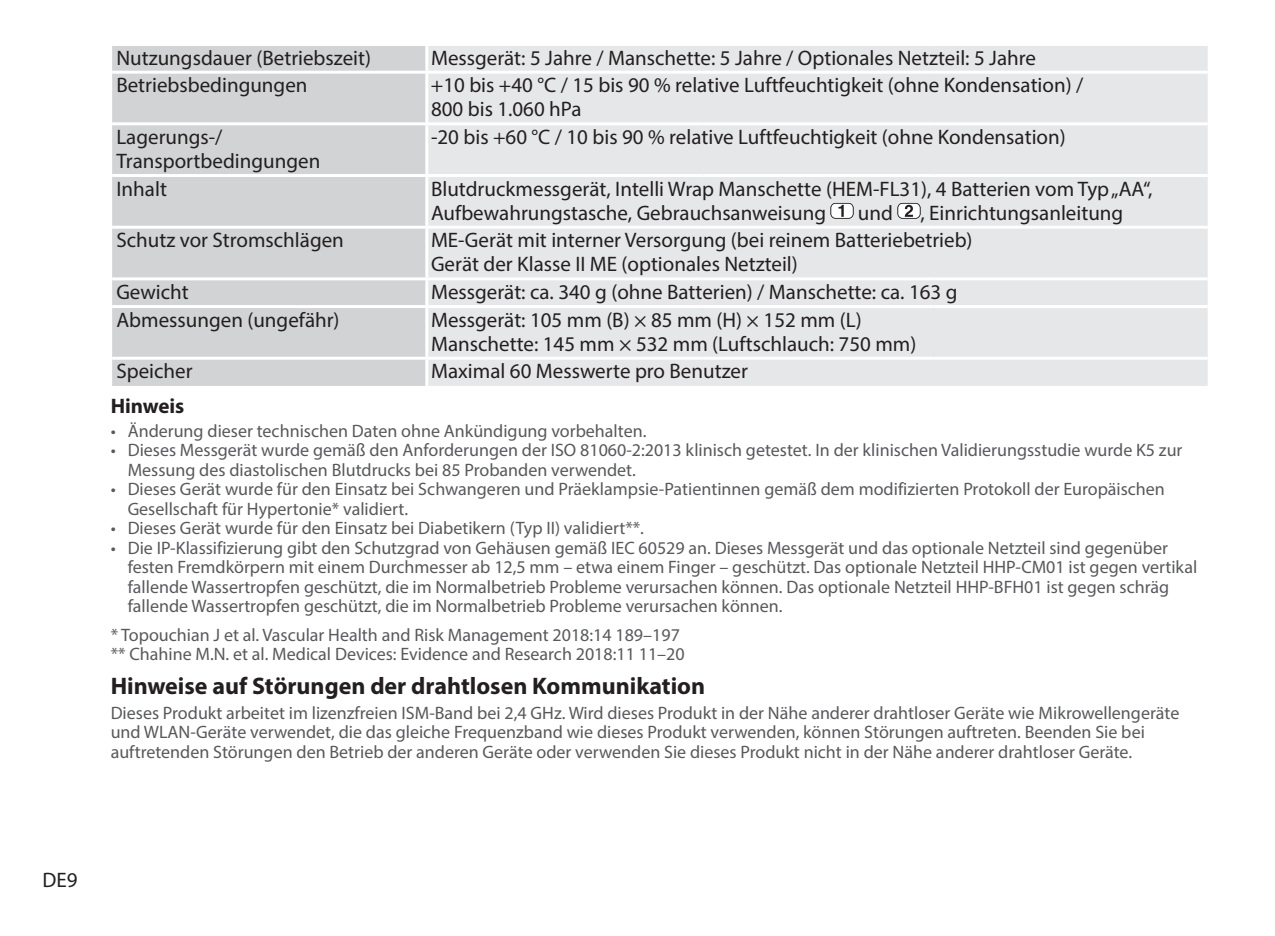
<style>
.page{position:relative;width:1275px;height:936px;background:#fff}
.page>*{position:absolute;margin:0;border:0;box-sizing:border-box;transform-origin:0 0}
.t1{font:700 24px "Myriad Pro";color:#231f20}
.t2{font:21px/24px "Myriad Pro";color:#231f20}
.t3{font:700 21px "Myriad Pro";color:#231f20}
.t4{font:18px/19.5px "Myriad Pro";color:#58595b}
</style>
<div class="page">
<div style="left:112px;top:46px;width:313px;height:340px;background:#d1d3d4"></div>
<div style="left:428px;top:46px;width:780px;height:340px;background:#e6e7e8"></div>
<hr style="left:112px;top:71px;width:590px;height:3px;background:#fff">
<hr style="left:702px;top:71px;width:232px;height:3px;background:#fff">
<hr style="left:934px;top:71px;width:274px;height:3px;background:#fff">
<hr style="left:112px;top:122px;width:590px;height:3px;background:#fff">
<hr style="left:702px;top:122px;width:232px;height:3px;background:#fff">
<hr style="left:934px;top:122px;width:274px;height:3px;background:#fff">
<hr style="left:112px;top:174px;width:590px;height:3px;background:#fff">
<hr style="left:702px;top:174px;width:232px;height:3px;background:#fff">
<hr style="left:934px;top:174px;width:274px;height:3px;background:#fff">
<hr style="left:112px;top:226px;width:590px;height:3px;background:#fff">
<hr style="left:702px;top:226px;width:232px;height:3px;background:#fff">
<hr style="left:934px;top:226px;width:274px;height:3px;background:#fff">
<hr style="left:112px;top:277px;width:590px;height:3px;background:#fff">
<hr style="left:702px;top:277px;width:232px;height:3px;background:#fff">
<hr style="left:934px;top:277px;width:274px;height:3px;background:#fff">
<hr style="left:112px;top:305px;width:590px;height:3px;background:#fff">
<hr style="left:702px;top:305px;width:232px;height:3px;background:#fff">
<hr style="left:934px;top:305px;width:274px;height:3px;background:#fff">
<hr style="left:112px;top:357px;width:590px;height:3px;background:#fff">
<hr style="left:702px;top:357px;width:232px;height:3px;background:#fff">
<hr style="left:934px;top:357px;width:274px;height:3px;background:#fff">
<svg style="left:831px;top:203px;width:23px;height:16px"></svg>
<svg style="left:898px;top:203px;width:23px;height:16px"></svg>
<p class="t2" style="left:116px;top:48px;width:256px">Nutzungsdauer (Betriebszeit)</p>
<p class="t2" style="left:431px;top:48px;width:607px">Messgerät: 5 Jahre / Manschette: 5 Jahre / Optionales Netzteil: 5 Jahre</p>
<p class="t2" style="left:116px;top:75px;width:193px">Betriebsbedingungen</p>
<p class="t2" style="left:431px;top:75px;width:654px">+10 bis +40 °C / 15 bis 90 % relative Luftfeuchtigkeit (ohne Kondensation) /<br>800 bis 1.060 hPa</p>
<p class="t2" style="left:116px;top:127px;width:205px">Lagerungs-/<br>Transportbedingungen</p>
<p class="t2" style="left:431px;top:127px;width:636px">-20 bis +60 °C / 10 bis 90 % relative Luftfeuchtigkeit (ohne Kondensation)</p>
<p class="t2" style="left:116px;top:179px;width:52px">Inhalt</p>
<p class="t2" style="left:431px;top:179px;width:723px">Blutdruckmessgerät, Intelli Wrap Manschette (HEM-FL31), 4 Batterien vom Typ „AA“,<br>Aufbewahrungstasche, Gebrauchsanweisung</p>
<p class="t2" style="left:858px;top:203px;width:37px">und</p>
<p class="t2" style="left:921px;top:203px;width:204px">, Einrichtungsanleitung</p>
<p class="t2" style="left:116px;top:230px;width:229px">Schutz vor Stromschlägen</p>
<p class="t2" style="left:431px;top:230px;width:543px">ME-Gerät mit interner Versorgung (bei reinem Batteriebetrieb)<br>Gerät der Klasse II ME (optionales Netzteil)</p>
<p class="t2" style="left:116px;top:282px;width:74px">Gewicht</p>
<p class="t2" style="left:431px;top:282px;width:528px">Messgerät: ca. 340 g (ohne Batterien) / Manschette: ca. 163 g</p>
<p class="t2" style="left:116px;top:310px;width:225px">Abmessungen (ungefähr)</p>
<p class="t2" style="left:431px;top:310px;width:487px">Messgerät: 105 mm (B) × 85 mm (H) × 152 mm (L)<br>Manschette: 145 mm × 532 mm (Luftschlauch: 750 mm)</p>
<p class="t2" style="left:116px;top:362px;width:78px">Speicher</p>
<p class="t2" style="left:431px;top:362px;width:318px">Maximal 60 Messwerte pro Benutzer</p>
<p class="t3" style="left:111px;top:398px;width:75px">Hinweis</p>
<p class="t4" style="left:111px;top:423px;width:537px">• Änderung dieser technischen Daten ohne Ankündigung vorbehalten.</p>
<p class="t4" style="left:128px;top:443px;width:1056px;text-indent:-17px">• Dieses Messgerät wurde gemäß den Anforderungen der ISO 81060-2:2013 klinisch getestet. In der klinischen Validierungsstudie wurde K5 zur<br>Messung des diastolischen Blutdrucks bei 85 Probanden verwendet.</p>
<p class="t4" style="left:128px;top:482px;width:1039px;text-indent:-17px">• Dieses Gerät wurde für den Einsatz bei Schwangeren und Präeklampsie-Patientinnen gemäß dem modifizierten Protokoll der Europäischen<br>Gesellschaft für Hypertonie* validiert.</p>
<p class="t4" style="left:111px;top:521px;width:535px">• Dieses Gerät wurde für den Einsatz bei Diabetikern (Typ II) validiert**.</p>
<p class="t4" style="left:128px;top:540px;width:1071px;text-indent:-17px">• Die IP-Klassifizierung gibt den Schutzgrad von Gehäusen gemäß IEC 60529 an. Dieses Messgerät und das optionale Netzteil sind gegenüber festen Fremdkörpern mit einem Durchmesser ab 12,5 mm – etwa einem Finger – geschützt. Das optionale Netzteil HHP-CM01 ist gegen vertikal fallende Wassertropfen geschützt, die im Normalbetrieb Probleme verursachen können. Das optionale Netzteil HHP-BFH01 ist gegen schräg fallende Wassertropfen geschützt, die im Normalbetrieb Probleme verursachen können.</p>
<p class="t4" style="left:111px;top:627px;width:576px">* Topouchian J et al. Vascular Health and Risk Management 2018:14 189–197 ** Chahine M.N. et al. Medical Devices: Evidence and Research 2018:11 11–20</p>
<h1 class="t1" style="left:111px;top:677px;width:596px">Hinweise auf Störungen der drahtlosen Kommunikation</h1>
<p class="t4" style="left:111px;top:705px;width:1070px">Dieses Produkt arbeitet im lizenzfreien ISM-Band bei 2,4 GHz. Wird dieses Produkt in der Nähe anderer drahtloser Geräte wie Mikrowellengeräte und WLAN-Geräte verwendet, die das gleiche Frequenzband wie dieses Produkt verwenden, können Störungen auftreten. Beenden Sie bei auftretenden Störungen den Betrieb der anderen Geräte oder verwenden Sie dieses Produkt nicht in der Nähe anderer drahtloser Geräte.</p>
<p class="t2" style="left:43px;top:870px;width:37px">DE9</p>
</div>
